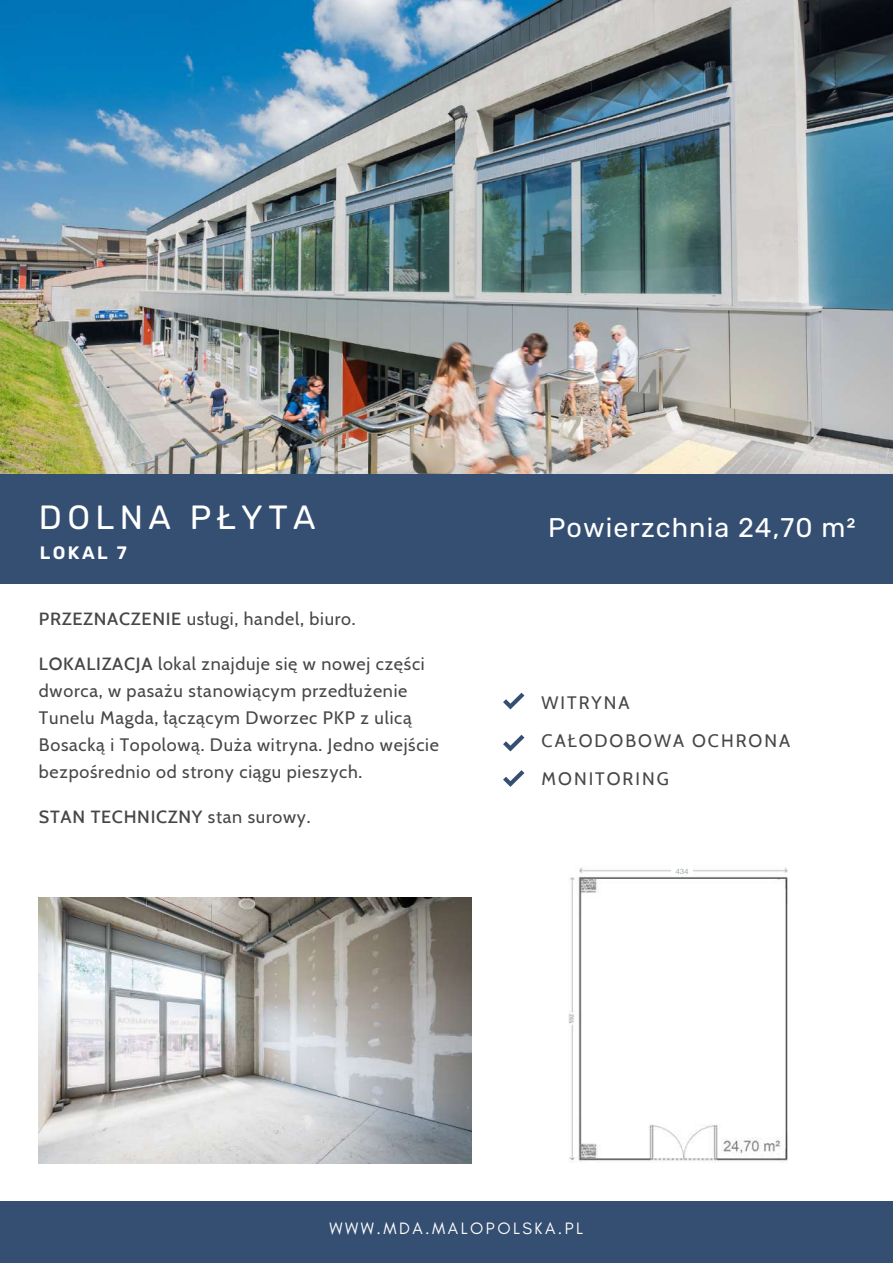
<style>
.page{position:relative;width:893px;height:1264px;background:#fff}
.page>*{position:absolute;margin:0;border:0;box-sizing:border-box;transform-origin:0 0}
.t1{font:33.6px "Rubik";letter-spacing:.16em;color:#fff}
.t2{font:27px "Rubik";letter-spacing:.04em;color:#fff}
.t3{font:18px/27px "Cabin";letter-spacing:.04em;color:#474747}
.t4{font:18px/38.2px "Cabin";letter-spacing:.11em;color:#474747}
.t5{font:500 18px "Cabin";letter-spacing:.04em;color:#474747}
.t6{font:600 18px "Rubik";letter-spacing:.14em;color:#fff}
.t7{font:16.8px "Glacial Indifference";letter-spacing:.15em;color:#fff}
.t8{font:7.5px "Aileron";color:#9faaa8}
.s1{font-weight:500}
.s2{font-weight:400}
</style>
<div class="page">
<img style="left:0;top:0;width:892px;height:474px">
<div style="left:0;top:1200px;width:892px;height:62px;background:#354f72"></div>
<div style="left:0;top:474px;width:892px;height:109px;background:#354f72"></div>
<img style="left:568px;top:867px;width:220px;height:295px">
<div style="left:671px;top:865px;width:21px;height:11px;background:#fff"></div>
<img style="left:39px;top:897px;width:433px;height:266px">
<svg style="left:503px;top:770px;width:21px;height:16px"></svg>
<svg style="left:503px;top:692px;width:21px;height:17px"></svg>
<svg style="left:503px;top:734px;width:21px;height:17px"></svg>
<h1 class="t1" style="left:39px;top:497px;width:278px">DOLNA PŁYTA</h1>
<p class="t6" style="left:40px;top:542px;width:89px">LOKAL 7</p>
<p class="t3" style="left:39px;top:605px;width:318px"><span class="s1">PRZEZNACZENIE</span> usługi, handel, biuro.</p>
<p class="t3" style="left:39px;top:650px;width:401px"><span class="s1">LOKALIZACJA</span> lokal znajduje się w nowej części dworca, w pasażu stanowiącym przedłużenie Tunelu Magda, łączącym Dworzec PKP z ulicą Bosacką i Topolową. Duża witryna. Jedno wejście bezpośrednio od strony ciągu pieszych.</p>
<p class="t5" style="left:39px;top:806px;width:273px">STAN TECHNICZNY <span class="s2">stan surowy.</span></p>
<h2 class="t2" style="left:548px;top:512px;width:309px">Powierzchnia 24,70 m²</h2>
<p class="t4" style="left:541px;top:683px;width:250px">WITRYNA<br>CAŁODOBOWA OCHRONA<br>MONITORING</p>
<p class="t8" style="left:675px;top:867px;width:15px">434</p>
<p class="t7" style="left:329px;top:1218px;width:255px">WWW.MDA.MALOPOLSKA.PL</p>
</div>
